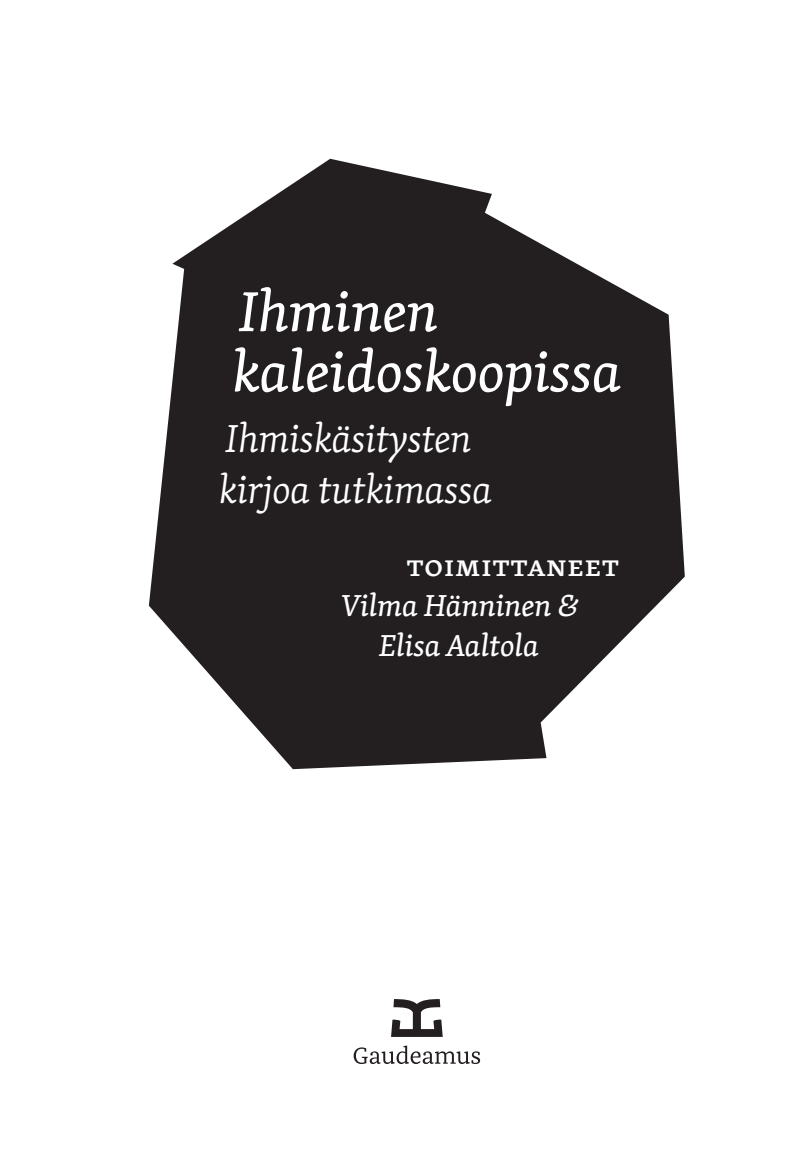
<style>
.page{position:relative;width:794px;height:1166px;background:#fff}
.page>*{position:absolute;margin:0;border:0;box-sizing:border-box;transform-origin:0 0}
.t1{font:italic 57.93px/60.2px "Skolar Latin";color:#fff}
.t2{font:italic 300 40.07px/51.3px "Skolar Latin";color:#fff}
.t3{font:italic 31.15px "Skolar Latin";color:#fff}
.t4{font:500 31.15px "Skolar Latin";letter-spacing:.025em;color:#fff}
</style>
<div class="page">
<svg style="left:149px;top:159px;width:536px;height:610px;fill:#231f20"></svg>
<svg style="left:354px;top:1045px;width:126px;height:19px"></svg>
<svg style="left:391px;top:999px;width:52px;height:38px"></svg>
<p class="t1" style="left:232px;top:280px;width:391px">Ihminen kaleidoskoopissa</p>
<p class="t2" style="left:219px;top:411px;width:275px">Ihmiskäsitysten kirjoa tutkimassa</p>
<p class="t4" style="left:406px;top:542px;width:214px">toimittaneet</p>
<p class="t3" style="left:341px;top:583px;width:239px">Vilma Hänninen &amp;</p>
<p class="t3" style="left:379px;top:623px;width:161px">Elisa Aaltola</p>
</div>
